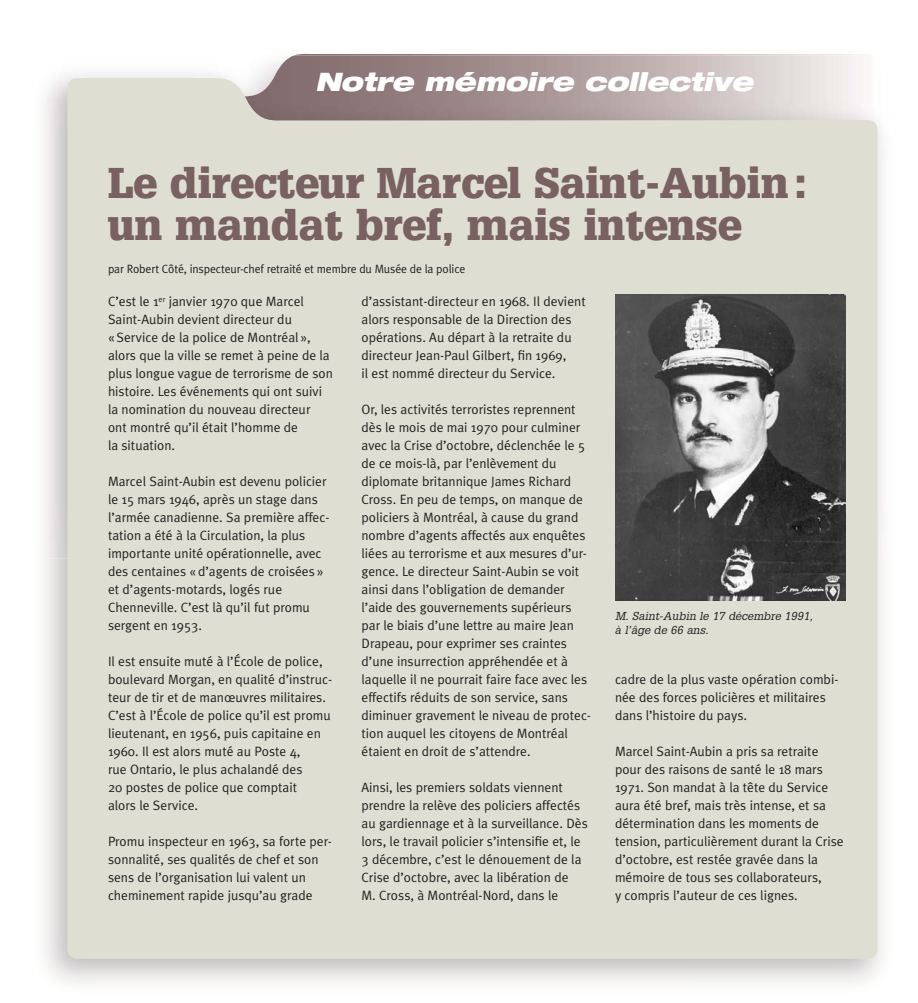
<style>
.page{position:relative;width:918px;height:1003px;background:#fff}
.page>*{position:absolute;margin:0;border:0;box-sizing:border-box;transform-origin:0 0}
.t1{font:900 42px/42px "Glypha";color:#796161}
.t2{font:italic 900 expanded 25.5px "Helvetica Neue";color:#fff}
.t3{font:13.5px/18px "Meta Plus Normal";color:#231f20}
.t4{font:12px "Meta Plus Normal";letter-spacing:-.01em;color:#231f20}
.t5{font:italic 11.25px/14.2px "Glypha";color:#231f20}
</style>
<div class="page">
<div style="left:68px;top:801px;width:810px;height:158px;background:#dedfd2"></div>
<svg style="left:294px;top:54px;width:572px;height:2px"></svg>
<img style="left:46px;top:106px;width:22px;height:452px">
<div style="left:68px;top:76px;width:810px;height:725px;background:#dedfd2"></div>
<img style="left:615px;top:295px;width:231px;height:305px">
<h2 class="t2" style="left:315px;top:72px;width:445px">Notre mémoire collective</h2>
<h1 class="t1" style="left:108px;top:164px;width:700px">Le directeur Marcel Saint-Aubin : un mandat bref, mais intense</h1>
<p class="t4" style="left:108px;top:264px;width:359px">par Robert Côté, inspecteur-chef retraité et membre du Musée de la police</p>
<p class="t3" style="left:108px;top:293px;width:226px">C’est le 1<sup>er</sup> janvier 1970 que Marcel Saint-Aubin devient directeur du<br>« Service de la police de Montréal », alors que la ville se remet à peine de la plus longue vague de terrorisme de son histoire. Les événements qui ont suivi la nomination du nouveau directeur<br>ont montré qu’il était l’homme de<br>la situation.</p>
<p class="t3" style="left:108px;top:473px;width:223px">Marcel Saint-Aubin est devenu policier le 15 mars 1946, après un stage dans l’armée canadienne. Sa première affec&shy;tation a été à la Circulation, la plus importante unité opérationnelle, avec des centaines « d’agents de croisées » et d’agents-motards, logés rue Chenneville. C’est là qu’il fut promu sergent en 1953.</p>
<p class="t3" style="left:108px;top:653px;width:226px">Il est ensuite muté à l’École de police, boulevard Morgan, en qualité d’instruc&shy;teur de tir et de manœuvres militaires.<br>C’est à l’École de police qu’il est promu lieutenant, en 1956, puis capitaine en 1960. Il est alors muté au Poste 4,<br>rue Ontario, le plus achalandé des<br>20 postes de police que comptait<br>alors le Service.</p>
<p class="t3" style="left:108px;top:833px;width:225px">Promu inspecteur en 1963, sa forte per&shy;sonnalité, ses qualités de chef et son sens de l’organisation lui valent un cheminement rapide jusqu’au grade</p>
<p class="t3" style="left:362px;top:293px;width:226px">d’assistant-directeur en 1968. Il devient alors responsable de la Direction des opérations. Au départ à la retraite du directeur Jean-Paul Gilbert, fin 1969,<br>il est nommé directeur du Service.</p>
<p class="t3" style="left:362px;top:401px;width:231px">Or, les activités terroristes reprennent dès le mois de mai 1970 pour culminer avec la Crise d’octobre, déclenchée le 5 de ce mois-là, par l’enlèvement du diplomate britannique James Richard Cross. En peu de temps, on manque de policiers à Montréal, à cause du grand nombre d’agents affectés aux enquêtes liées au terrorisme et aux mesures d’ur&shy;gence. Le directeur Saint-Aubin se voit ainsi dans l’obligation de demander l’aide des gouvernements supérieurs par le biais d’une lettre au maire Jean Drapeau, pour exprimer ses craintes d’une insurrection appréhendée et à laquelle il ne pourrait faire face avec les effectifs réduits de son service, sans diminuer gravement le niveau de protec&shy;tion auquel les citoyens de Montréal étaient en droit de s’attendre.</p>
<p class="t3" style="left:362px;top:779px;width:228px">Ainsi, les premiers soldats viennent prendre la relève des policiers affectés au gardiennage et à la surveillance. Dès lors, le travail policier s’intensifie et, le 3 décembre, c’est le dénouement de la Crise d’octobre, avec la libération de<br>M. Cross, à Montréal-Nord, dans le</p>
<p class="t5" style="left:615px;top:610px;width:201px">M. Saint-Aubin le 17 décembre 1991, à l’âge de 66 ans.</p>
<p class="t3" style="left:615px;top:671px;width:225px">cadre de la plus vaste opération combi&shy;née des forces policières et militaires dans l’histoire du pays.</p>
<p class="t3" style="left:615px;top:743px;width:230px">Marcel Saint-Aubin a pris sa retraite pour des raisons de santé le 18 mars 1971. Son mandat à la tête du Service aura été bref, mais très intense, et sa détermination dans les moments de tension, particulièrement durant la Crise d’octobre, est restée gravée dans la mémoire de tous ses collaborateurs,<br>y compris l’auteur de ces lignes.</p>
</div>
